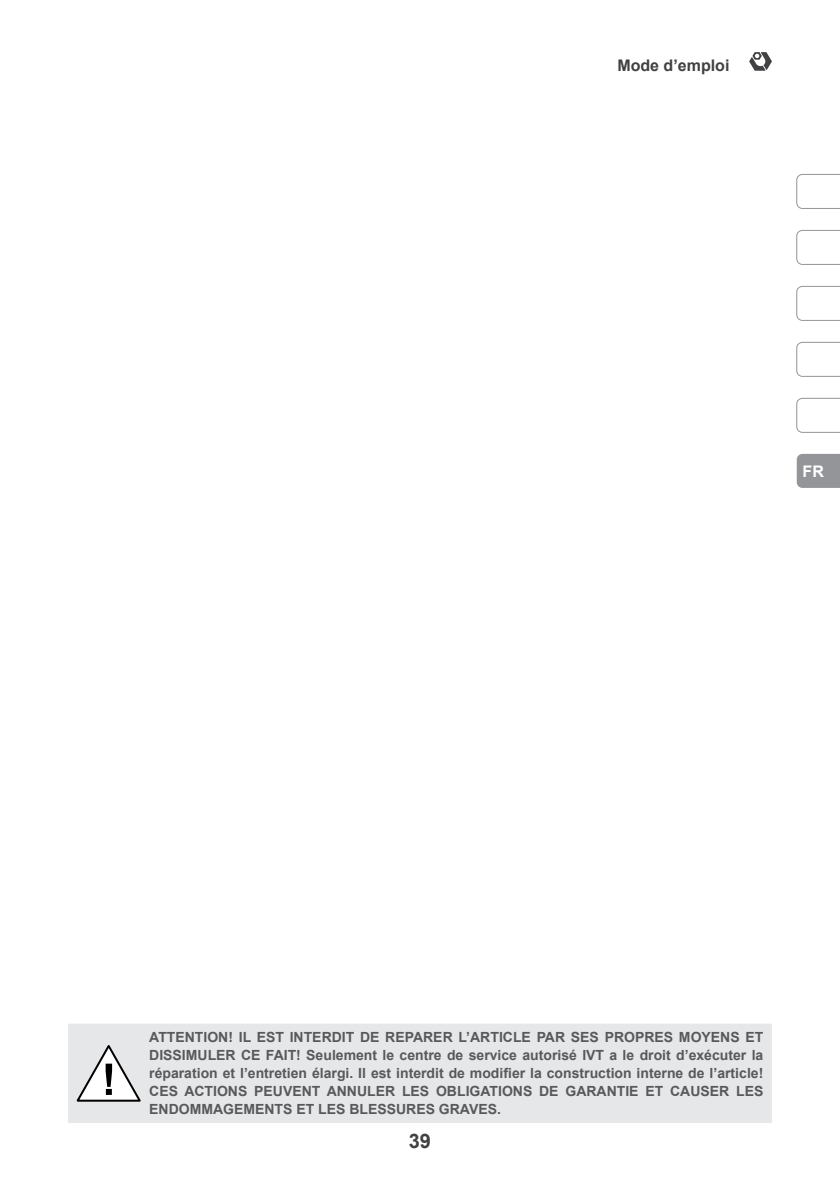
<style>
.page{position:relative;width:840px;height:1191px;background:#fff}
.page>*{position:absolute;margin:0;border:0;box-sizing:border-box;transform-origin:0 0}
.t1{font:700 20px "Arial";color:#414042}
.t2{font:700 16px "Arial";color:#414042}
.t3{font:700 16px "Arial";color:#fff}
.t4{font:700 14px/18px "Arial";color:#58595b;text-align:justify}
</style>
<div class="page">
<svg style="left:749px;top:52px;width:22px;height:19px"></svg>
<svg style="left:796px;top:174px;width:43px;height:35px"></svg>
<svg style="left:796px;top:398px;width:43px;height:35px"></svg>
<svg style="left:796px;top:342px;width:43px;height:35px"></svg>
<svg style="left:796px;top:286px;width:43px;height:35px"></svg>
<svg style="left:796px;top:230px;width:43px;height:35px"></svg>
<svg style="left:796px;top:454px;width:43px;height:34px"></svg>
<div style="left:68px;top:1024px;width:703px;height:99px;background:#e6e7e8"></div>
<svg style="left:75px;top:1042px;width:68px;height:61px"></svg>
<p class="t2" style="left:617px;top:55px;width:114px">Mode d’emploi</p>
<p class="t3" style="left:802px;top:460px;width:23px">FR</p>
<p class="t4" style="left:149px;top:1029px;width:615px">ATTENTION! IL EST INTERDIT DE REPARER L’ARTICLE PAR SES PROPRES MOYENS ET DISSIMULER CE FAIT! Seulement le centre de service autorisé IVT a le droit d’exécuter la réparation et l’entretien élargi. Il est interdit de modifier la construction interne de l’article!<br>CES ACTIONS PEUVENT ANNULER LES OBLIGATIONS DE GARANTIE ET CAUSER LES ENDOMMAGEMENTS ET LES BLESSURES GRAVES.</p>
<h1 class="t1" style="left:408px;top:1128px;width:24px">39</h1>
</div>
